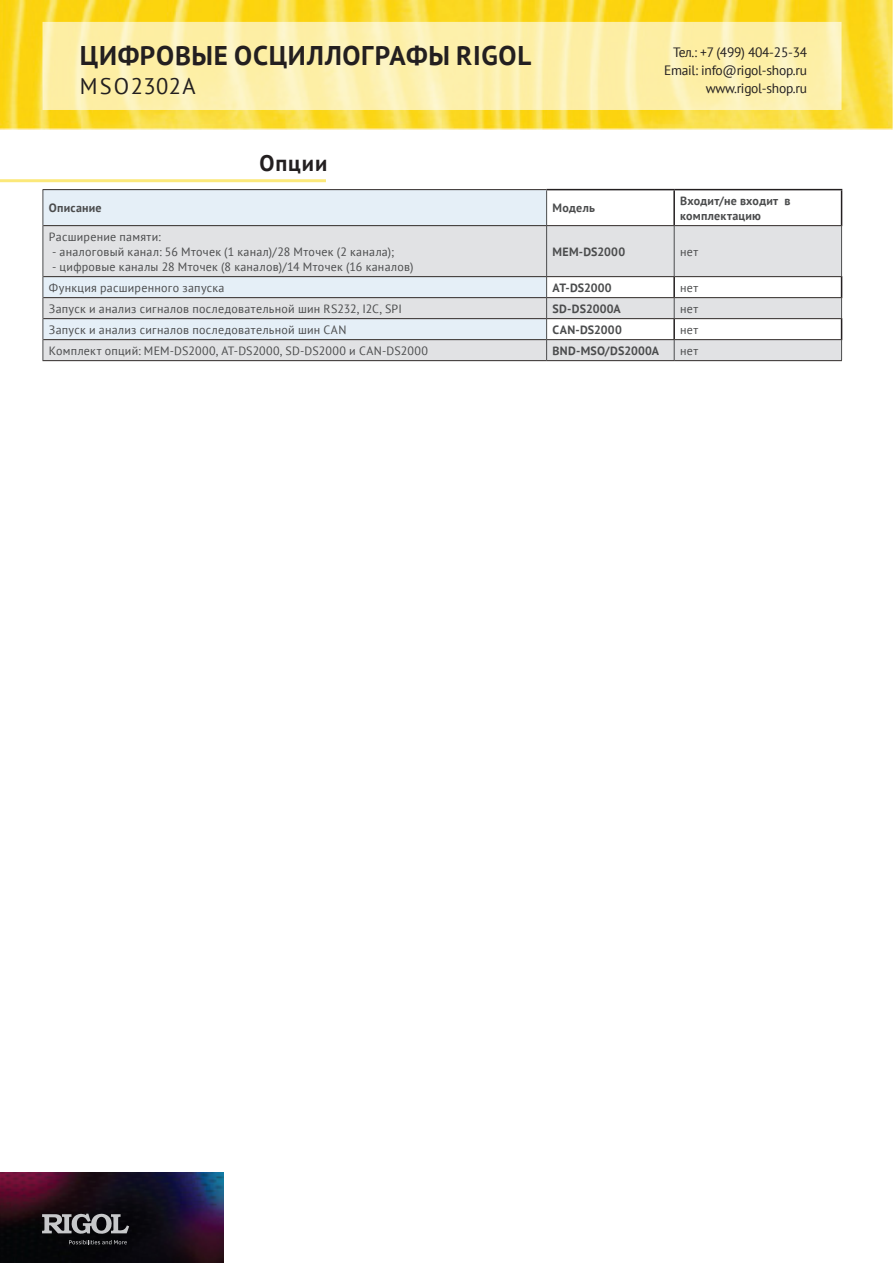
<style>
.page{position:relative;width:893px;height:1263px;background:#fff}
.page>*{position:absolute;margin:0;border:0;box-sizing:border-box;transform-origin:0 0}
.t1{font:700 27px "PT Sans";letter-spacing:.025em;color:#231f20}
.t2{font:22.5px "PT Sans";letter-spacing:.06em;color:#231f20}
.t3{font:700 22.5px "PT Sans";letter-spacing:.04em;color:#231f20}
.t4{font:13.5px/18px "PT Sans";letter-spacing:-.02em;color:#231f20;text-align:right}
.t5{font:12px "PT Sans";letter-spacing:.02em;color:#4b4c4d}
.t6{font:700 12px/15px "PT Sans";letter-spacing:.02em;color:#4b4c4d}
.t7{font:700 12px "PT Sans";color:#4b4c4d}
</style>
<div class="page">
<img style="left:0;top:0;width:893px;height:129px">
<img style="left:0;top:1173px;width:223px;height:90px">
<svg style="left:43px;top:22px;width:798px;height:88px;background:#fcf0ae"></svg>
<svg style="left:42px;top:1213px;width:87px;height:21px;background:#6b6a6d"></svg>
<svg style="left:69px;top:1240px;width:58px;height:5px"></svg>
<div style="left:44px;top:190px;width:502px;height:35px;background:#e5eff7"></div>
<svg style="left:44px;top:226px;width:797px;height:134px;background:#e4e6e9"></svg>
<hr style="left:547px;top:189px;width:127px;height:1px;background:#231f20">
<hr style="left:674px;top:189px;width:168px;height:1px;background:#231f20">
<hr style="left:673px;top:190px;width:2px;height:35px;background:#231f20">
<hr style="left:841px;top:190px;width:1px;height:35px;background:#231f20">
<hr style="left:673px;top:277px;width:2px;height:20px;background:#231f20">
<hr style="left:673px;top:319px;width:2px;height:20px;background:#231f20">
<hr style="left:43px;top:190px;width:1px;height:36px;background:#4b4c4d">
<hr style="left:43px;top:189px;width:504px;height:1px;background:#302a28">
<hr style="left:546px;top:190px;width:1px;height:35px;background:#4b4c4d">
<hr style="left:43px;top:226px;width:1px;height:51px;background:#4b4c4d">
<hr style="left:43px;top:225px;width:504px;height:1px;background:#302a28">
<hr style="left:547px;top:225px;width:127px;height:1px;background:#302a28">
<hr style="left:674px;top:225px;width:168px;height:1px;background:#302a28">
<hr style="left:546px;top:226px;width:1px;height:50px;background:#4b4c4d">
<hr style="left:674px;top:226px;width:1px;height:50px;background:#4b4c4d">
<hr style="left:841px;top:226px;width:1px;height:50px;background:#4b4c4d">
<hr style="left:43px;top:276px;width:504px;height:1px;background:#302a28">
<hr style="left:547px;top:276px;width:127px;height:1px;background:#302a28">
<hr style="left:674px;top:276px;width:168px;height:1px;background:#302a28">
<hr style="left:43px;top:297px;width:504px;height:1px;background:#302a28">
<hr style="left:547px;top:297px;width:127px;height:1px;background:#302a28">
<hr style="left:674px;top:297px;width:168px;height:1px;background:#302a28">
<svg style="left:674px;top:298px;width:1px;height:20px"></svg>
<hr style="left:43px;top:318px;width:504px;height:1px;background:#302a28">
<hr style="left:547px;top:318px;width:127px;height:1px;background:#302a28">
<hr style="left:674px;top:318px;width:168px;height:1px;background:#302a28">
<svg style="left:43px;top:277px;width:1px;height:83px"></svg>
<hr style="left:43px;top:339px;width:504px;height:1px;background:#302a28">
<hr style="left:547px;top:339px;width:127px;height:1px;background:#302a28">
<hr style="left:674px;top:339px;width:168px;height:1px;background:#302a28">
<svg style="left:546px;top:277px;width:1px;height:83px"></svg>
<svg style="left:674px;top:340px;width:1px;height:20px"></svg>
<svg style="left:841px;top:277px;width:1px;height:83px"></svg>
<hr style="left:43px;top:360px;width:504px;height:1px;background:#302a28">
<hr style="left:547px;top:360px;width:127px;height:1px;background:#302a28">
<hr style="left:674px;top:360px;width:168px;height:1px;background:#302a28">
<hr style="left:0;top:179px;width:326px;height:3px;background:#fadb29">
<h1 class="t1" style="left:80px;top:38px;width:453px">ЦИФРОВЫЕ ОСЦИЛЛОГРАФЫ RIGOL</h1>
<h2 class="t2" style="left:80px;top:72px;width:117px">MSO2302A</h2>
<p class="t3" style="left:259px;top:148px;width:69px">Опции</p>
<p class="t4" style="left:664px;top:43px;width:144px">Тел.: +7 (499) 404-25-34<br>Email: info@rigol-shop.ru www.rigol-shop.ru</p>
<p class="t6" style="left:49px;top:200px;width:54px">Описание</p>
<p class="t6" style="left:553px;top:200px;width:44px">Модель</p>
<p class="t6" style="left:680px;top:193px;width:112px">Входит/не входит в комплектацию</p>
<p class="t5" style="left:49px;top:229px;width:113px">Расширение памяти:</p>
<p class="t5" style="left:52px;top:244px;width:344px">- аналоговый канал: 56 Mточек (1 канал)/28 Mточек (2 канала);</p>
<p class="t5" style="left:52px;top:259px;width:363px">- цифровые каналы 28 Mточек (8 каналов)/14 Mточек (16 каналов)</p>
<p class="t6" style="left:553px;top:244px;width:74px">MEM-DS2000</p>
<p class="t5" style="left:680px;top:244px;width:20px">нет</p>
<p class="t5" style="left:49px;top:280px;width:177px">Функция расширенного запуска</p>
<p class="t7" style="left:553px;top:279px;width:61px">AT-DS2000</p>
<p class="t5" style="left:680px;top:280px;width:20px">нет</p>
<p class="t5" style="left:49px;top:301px;width:354px">Запуск и анализ сигналов последовательной шин RS232, I2C, SPI</p>
<p class="t6" style="left:553px;top:301px;width:70px">SD-DS2000A</p>
<p class="t5" style="left:680px;top:301px;width:20px">нет</p>
<p class="t5" style="left:49px;top:322px;width:299px">Запуск и анализ сигналов последовательной шин CAN</p>
<p class="t6" style="left:553px;top:322px;width:71px">CAN-DS2000</p>
<p class="t5" style="left:680px;top:322px;width:20px">нет</p>
<p class="t5" style="left:49px;top:343px;width:381px">Комплект опций: MEM-DS2000, AT-DS2000, SD-DS2000 и CAN-DS2000</p>
<p class="t6" style="left:553px;top:343px;width:108px">BND-MSO/DS2000A</p>
<p class="t5" style="left:680px;top:343px;width:20px">нет</p>
</div>
